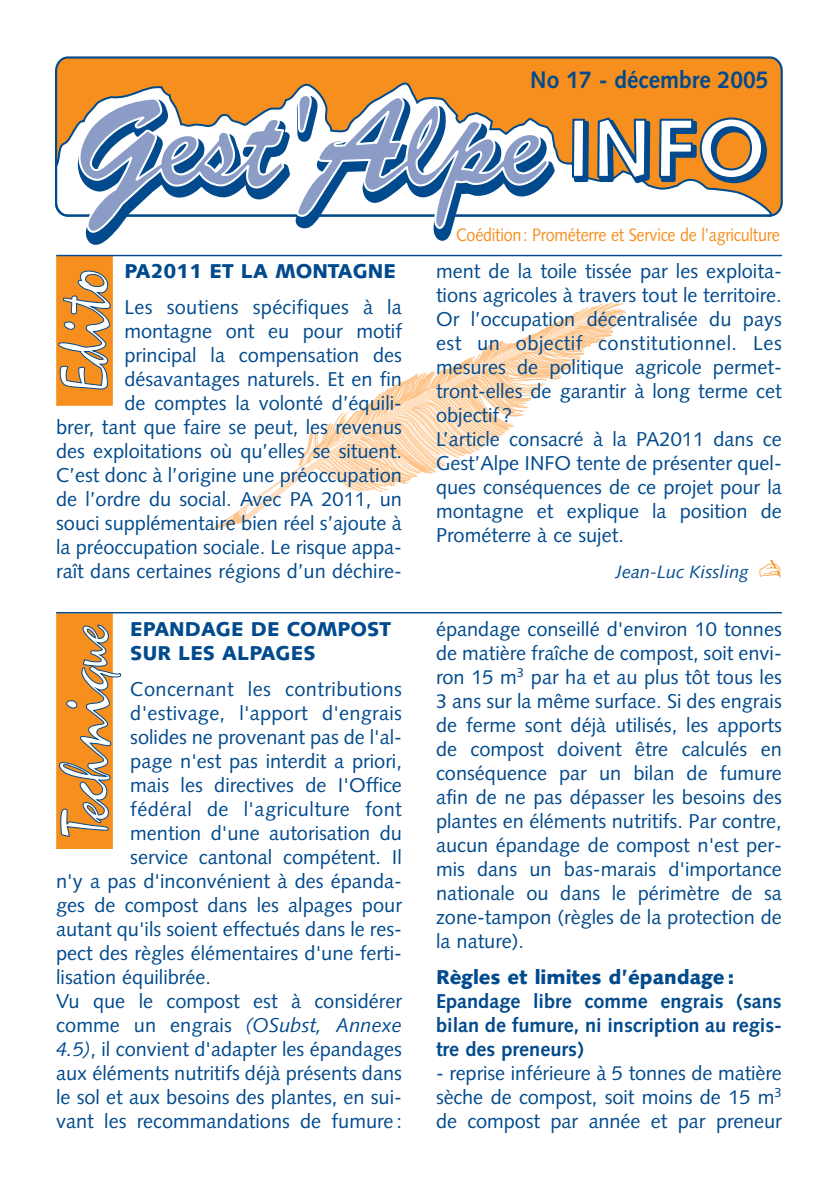
<style>
.page{position:relative;width:840px;height:1190px;background:#fff}
.page>*{position:absolute;margin:0;border:0;box-sizing:border-box;transform-origin:0 0}
.t1{font:700 24px "Syntax";color:#004a8d;scale:.95 1}
.t2{font:20px/24px "Syntax";color:#004a8d;text-align:justify}
.t3{font:700 20px/24px "Syntax";color:#004a8d;text-align:justify}
.t4{font:900 20px/24px "Syntax";color:#004a8d}
.t5{font:20px "Syntax";letter-spacing:.02em;color:#004a8d}
.t6{font:18px "Syntax";letter-spacing:-.015em;color:#f78f1e;scale:.9 1}
.t7{font:italic 18px "Syntax";color:#004a8d}
.s1{font-style:italic}
.s2{color:#f78f1e}
</style>
<div class="page">
<svg style="left:213px;top:302px;width:411px;height:227px"></svg>
<svg style="left:55px;top:56px;width:728px;height:161px"></svg>
<svg style="left:293px;top:85px;width:267px;height:132px"></svg>
<svg style="left:76px;top:92px;width:474px;height:153px"></svg>
<div style="left:574px;top:121px;width:15px;height:61px;border:4px solid #004a8d"></div>
<div style="left:573px;top:120px;width:11px;height:57px;background:#fff"></div>
<div style="left:572px;top:119px;width:13px;height:59px;border:2px solid #004a8d"></div>
<svg style="left:596px;top:116px;width:56px;height:70px"></svg>
<svg style="left:658px;top:117px;width:111px;height:68px"></svg>
<svg style="left:56px;top:256px;width:57px;height:150px;background:#e09b4e"></svg>
<hr style="left:56px;top:255px;width:726px;height:1px;background:#004a8d">
<hr style="left:56px;top:612px;width:726px;height:1px;background:#004a8d">
<svg style="left:56px;top:613px;width:67px;height:235px"></svg>
<p class="t1" style="left:530px;top:70px;width:252px">No 17 - décembre 2005</p>
<p class="t4" style="left:124px;top:261px;width:273px">PA2011 ET LA MONTAGNE</p>
<p class="t2" style="left:56px;top:297px;width:347px;text-align:right">Les soutiens spécifiques à la montagne ont eu pour motif principal la compensation des désavantages naturels. Et en fin<br>de comptes la volonté d’équili-<br>brer, tant que faire se peut, les revenus des exploitations où qu’elles se situent.<br>C’est donc à l’origine une préoccupation de l’ordre du social. Avec PA 2011, un souci supplémentaire bien réel s’ajoute à la préoccupation sociale. Le risque appa&shy;raît dans certaines régions d’un déchire-</p>
<p class="t4" style="left:130px;top:619px;width:262px">EPANDAGE DE COMPOST<br>SUR LES ALPAGES</p>
<p class="t5" style="left:130px;top:681px;width:273px">Concernant les contributions</p>
<p class="t2" style="left:130px;top:703px;width:273px">d'estivage, l'apport d'engrais</p>
<p class="t2" style="left:130px;top:727px;width:273px">solides ne provenant pas de l'al-</p>
<p class="t2" style="left:130px;top:751px;width:273px">page n'est pas interdit a priori,</p>
<p class="t2" style="left:130px;top:775px;width:273px">mais les directives de I'Office</p>
<p class="t5" style="left:130px;top:801px;width:273px">fédéral de l'agriculture font</p>
<p class="t2" style="left:130px;top:823px;width:273px">mention d'une autorisation du</p>
<p class="t2" style="left:130px;top:847px;width:273px">service cantonal compétent. Il</p>
<p class="t2" style="left:56px;top:871px;width:347px">n'y a pas d'inconvénient à des épanda-</p>
<p class="t2" style="left:56px;top:895px;width:347px">ges de compost dans les alpages pour</p>
<p class="t2" style="left:56px;top:919px;width:347px">autant qu'ils soient effectués dans le res-</p>
<p class="t2" style="left:56px;top:943px;width:347px">pect des règles élémentaires d'une ferti-</p>
<p class="t2" style="left:56px;top:967px;width:156px">lisation équilibrée.</p>
<p class="t2" style="left:56px;top:991px;width:347px">Vu que le compost est à considérer</p>
<p class="t2" style="left:56px;top:1015px;width:347px">comme un engrais <span class="s1">(OSubst, Annexe</span></p>
<p class="t2" style="left:56px;top:1039px;width:347px"><span class="s1">4.5)</span>, il convient d'adapter les épandages</p>
<p class="t2" style="left:56px;top:1063px;width:347px">aux éléments nutritifs déjà présents dans</p>
<p class="t2" style="left:56px;top:1087px;width:347px">le sol et aux besoins des plantes, en sui-</p>
<p class="t2" style="left:56px;top:1111px;width:347px">vant les recommandations de fumure :</p>
<p class="t6" style="left:456px;top:227px;width:361px">Coédition: Prométerre et Service de l’agriculture</p>
<p class="t2" style="left:436px;top:261px;width:347px;text-align:left">ment de la toile tissée par les exploita&shy;tions agricoles à travers tout le territoire.<br>Or l’occupation décentralisée du pays est un objectif constitutionnel. Les mesures de politique agricole permet&shy;tront-elles de garantir à long terme cet objectif ?<br>L’article consacré à la PA2011 dans ce Gest’Alpe INFO tente de présenter quel&shy;ques conséquences de ce projet pour la montagne et explique la position de Prométerre à ce sujet.</p>
<p class="t7" style="left:615px;top:565px;width:168px">Jean-Luc Kissling <span class="s2">✍</span></p>
<p class="t2" style="left:436px;top:619px;width:347px">épandage conseillé d'environ 10 tonnes de matière fraîche de compost, soit envi&shy;ron 15 m<sup>3</sup> par ha et au plus tôt tous les 3 ans sur la même surface. Si des engrais de ferme sont déjà utilisés, les apports de compost doivent être calculés en conséquence par un bilan de fumure afin de ne pas dépasser les besoins des plantes en éléments nutritifs. Par contre, aucun épandage de compost n'est per&shy;mis dans un bas-marais d'importance nationale ou dans le périmètre de sa zone-tampon (règles de la protection de la nature).</p>
<p class="t4" style="left:436px;top:967px;width:300px">Règles et limites d’épandage :</p>
<p class="t3" style="left:436px;top:991px;width:347px">Epandage libre comme engrais (sans bilan de fumure, ni inscription au regis&shy;tre des preneurs)</p>
<p class="t2" style="left:436px;top:1063px;width:347px">- reprise inférieure à 5 tonnes de matière sèche de compost, soit moins de 15 m<sup>3 </sup>de compost par année et par preneur</p>
</div>
